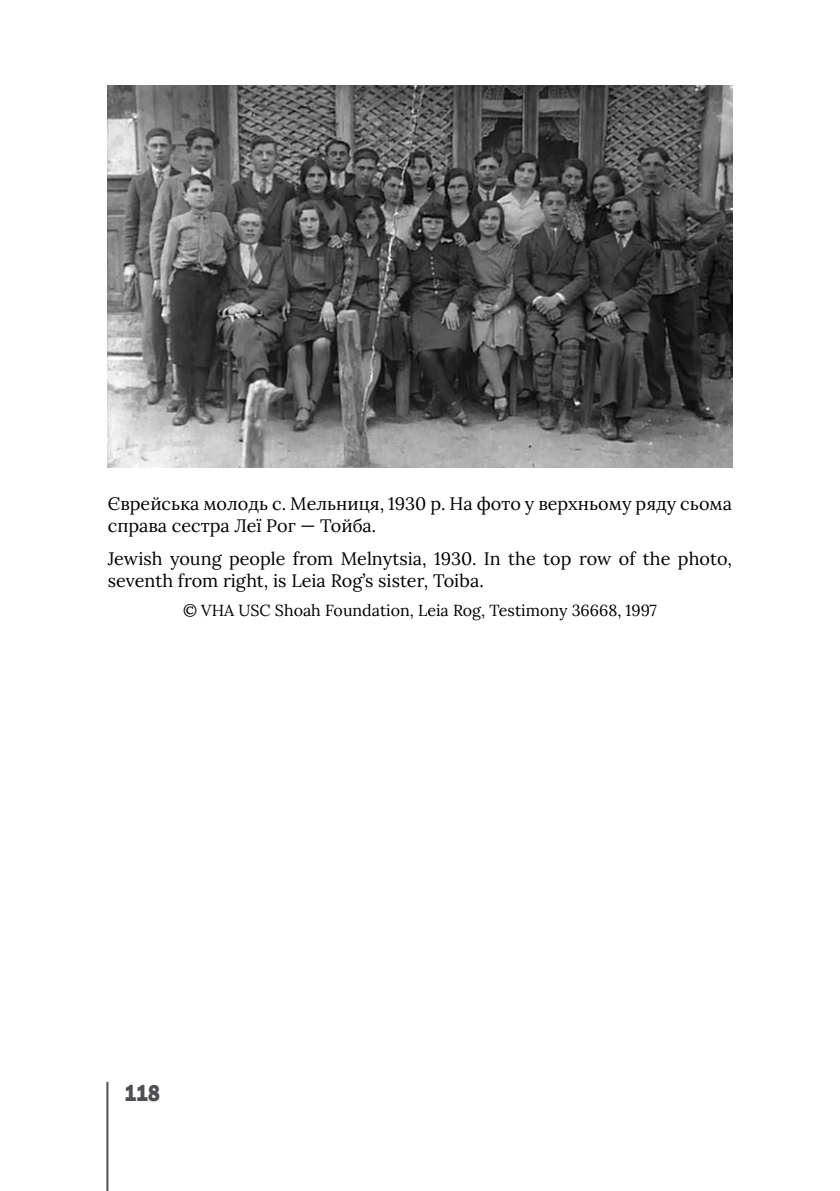
<style>
.page{position:relative;width:840px;height:1191px;background:#fff}
.page>*{position:absolute;margin:0;border:0;box-sizing:border-box;transform-origin:0 0}
.t1{font:800 24px "Franklin Gothic";color:#504f53;scale:.83 1}
.t2{font:18px/22px "Lora";color:#000}
.t3{font:16px "Lora";color:#000}
</style>
<div class="page">
<hr style="left:106px;top:1081px;width:2px;height:110px;background:#504f53">
<img style="left:108px;top:85px;width:623px;height:382px">
<p class="t2" style="left:108px;top:491px;width:625px">Єврейська молодь с. Мельниця, 1930 р. На фото у верхньому ряду сьома справа сестра Леї Рог — Тойба.</p>
<p class="t2" style="left:108px;top:546px;width:625px">Jewish young people from Melnytsia, 1930. In the top row of the photo, seventh from right, is Leia Rog’s sister, Toiba.</p>
<p class="t3" style="left:183px;top:598px;width:475px">© VHA USC Shoah Foundation, Leia Rog, Testimony 36668, 1997</p>
<h1 class="t1" style="left:124px;top:1077px;width:44px">118</h1>
</div>
